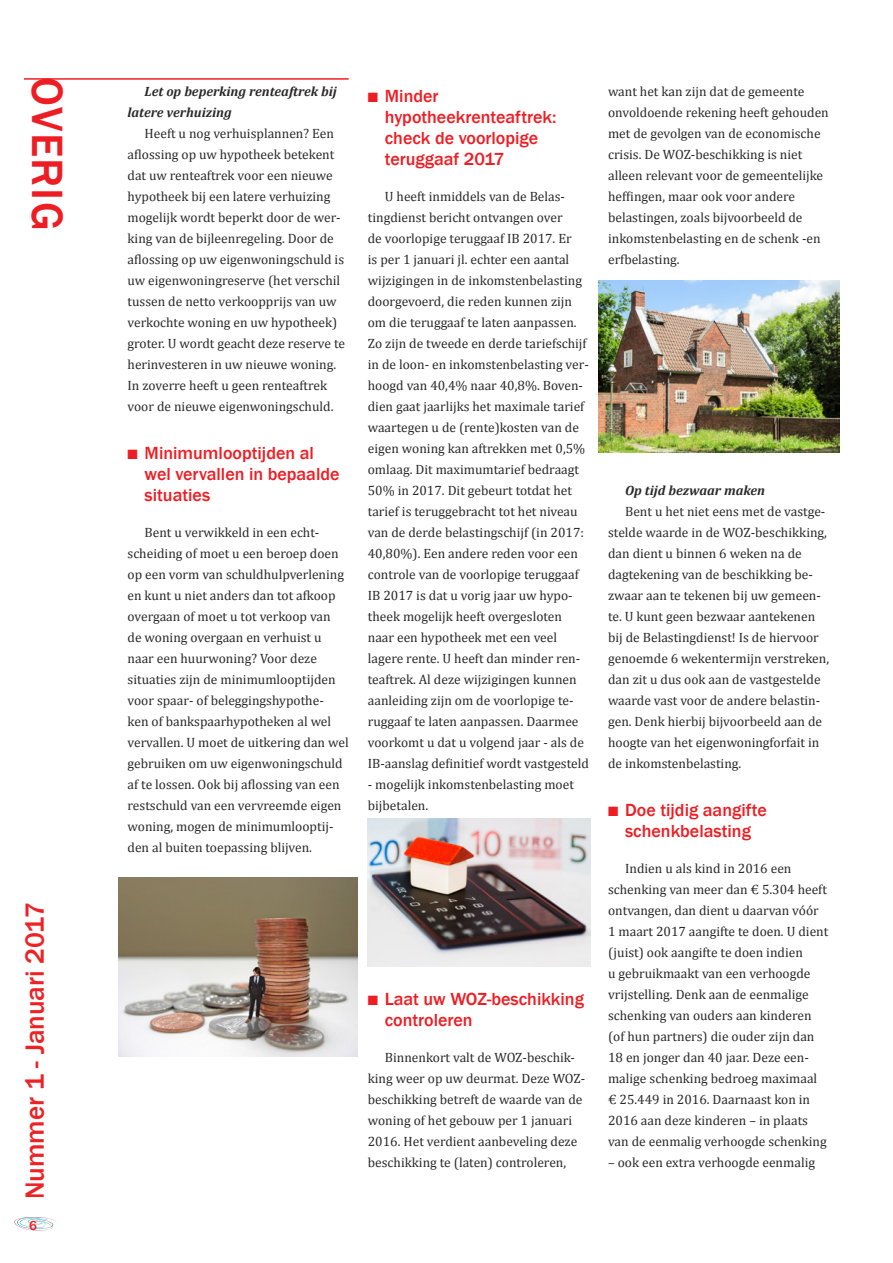
<style>
.page{position:relative;width:893px;height:1263px;background:#fff}
.page>*{position:absolute;margin:0;border:0;box-sizing:border-box;transform-origin:0 0}
.Sidebar{font:500 45px "Franklin Gothic";letter-spacing:.03em;color:#ee1d23}
.t1{font:500 27px "Franklin Gothic";color:#ee2124}
.t2{font:500 18px/21px "Franklin Gothic";color:#ee1d23}
.Standaard_tekst{font:13.5px/21px "Cambria";color:#2b292a}
.Standaard_tussenkop{font:italic 700 13.5px/21px "Cambria";color:#2b292a}
.t3{font:500 13.5px "Franklin Gothic";color:#ee1d23}
</style>
<div class="page">
<svg style="left:14px;top:1217px;width:43px;height:13px"></svg>
<hr style="left:24px;top:78px;width:325px;height:2px;background:#ee1d23">
<img style="left:118px;top:877px;width:240px;height:179px">
<img style="left:368px;top:818px;width:223px;height:149px">
<img style="left:598px;top:281px;width:241px;height:171px">
<p class="Sidebar" style="left:75px;top:77px;width:155px;rotate:90deg">OVERIG</p>
<p class="t1" style="left:18px;top:1199px;width:298px;rotate:-90deg">Nummer 1 - Januari 2017</p>
<p class="t3" style="left:29px;top:1217px;width:9px">6</p>
<p class="Standaard_tussenkop" style="left:128px;top:81px;width:211px;text-indent:17px">Let op beperking renteaftrek bij latere verhuizing</p>
<p class="Standaard_tekst" style="left:128px;top:123px;width:219px;text-indent:17px">Heeft u nog verhuisplannen? Een aflossing op uw hypotheek betekent dat uw renteaftrek voor een nieuwe hypotheek bij een latere verhuizing mogelijk wordt beperkt door de wer&shy;king van de bijleenregeling. Door de aflossing op uw eigenwoningschuld is uw eigenwoningreserve (het verschil tussen de netto verkoopprijs van uw verkochte woning en uw hypotheek) groter. U wordt geacht deze reserve te herinvesteren in uw nieuwe woning.<br>In zoverre heeft u geen renteaftrek voor de nieuwe eigenwoningschuld.</p>
<p class="t2" style="left:145px;top:443px;width:197px;text-indent:-17px">■ Minimumlooptijden al wel vervallen in bepaalde situaties</p>
<p class="Standaard_tekst" style="left:128px;top:522px;width:223px;text-indent:17px">Bent u verwikkeld in een echt&shy;scheiding of moet u een beroep doen op een vorm van schuldhulpverlening en kunt u niet anders dan tot afkoop overgaan of moet u tot verkoop van<br>de woning overgaan en verhuist u naar een huurwoning? Voor deze situaties zijn de minimumlooptijden voor spaar- of beleggingshypothe-<br>ken of bankspaarhypotheken al wel vervallen. U moet de uitkering dan wel gebruiken om uw eigenwoningschuld af te lossen. Ook bij aflossing van een restschuld van een vervreemde eigen woning, mogen de minimumlooptij&shy;den al buiten toepassing blijven.</p>
<p class="t2" style="left:385px;top:86px;width:173px;text-indent:-17px">■ Minder hypotheekrenteaftrek: check de voorlopige teruggaaf 2017</p>
<p class="Standaard_tekst" style="left:368px;top:186px;width:223px;text-indent:17px">U heeft inmiddels van de Belas&shy;tingdienst bericht ontvangen over<br>de voorlopige teruggaaf IB 2017. Er<br>is per 1 januari jl. echter een aantal wijzigingen in de inkomstenbelasting doorgevoerd, die reden kunnen zijn om die teruggaaf te laten aanpassen.<br>Zo zijn de tweede en derde tariefschijf in de loon- en inkomstenbelasting ver&shy;hoogd van 40,4% naar 40,8%. Boven&shy;dien gaat jaarlijks het maximale tarief waartegen u de (rente)kosten van de eigen woning kan aftrekken met 0,5% omlaag. Dit maximumtarief bedraagt 50% in 2017. Dit gebeurt totdat het tarief is teruggebracht tot het niveau van de derde belastingschijf (in 2017:<br>40,80%). Een andere reden voor een controle van de voorlopige teruggaaf IB 2017 is dat u vorig jaar uw hypo&shy;theek mogelijk heeft overgesloten naar een hypotheek met een veel lagere rente. U heeft dan minder ren&shy;teaftrek. Al deze wijzigingen kunnen aanleiding zijn om de voorlopige te&shy;ruggaaf te laten aanpassen. Daarmee voorkomt u dat u volgend jaar - als de IB-aanslag definitief wordt vastgesteld</p>
<p class="Standaard_tekst" style="left:368px;top:774px;width:208px">- mogelijk inkomstenbelasting moet bijbetalen.</p>
<p class="t2" style="left:385px;top:989px;width:201px;text-indent:-17px">■ Laat uw WOZ-beschikking controleren</p>
<p class="Standaard_tekst" style="left:368px;top:1047px;width:219px;text-indent:17px">Binnenkort valt de WOZ-beschik&shy;king weer op uw deurmat. Deze WOZ&shy;beschikking betreft de waarde van de woning of het gebouw per 1 januari 2016. Het verdient aanbeveling deze beschikking te (laten) controleren,</p>
<p class="Standaard_tekst" style="left:608px;top:81px;width:222px">want het kan zijn dat de gemeente onvoldoende rekening heeft gehouden met de gevolgen van de economische crisis. De WOZ-beschikking is niet alleen relevant voor de gemeentelijke heffingen, maar ook voor andere belastingen, zoals bijvoorbeeld de inkomstenbelasting en de schenk -en erfbelasting.</p>
<p class="Standaard_tussenkop" style="left:625px;top:480px;width:142px">Op tijd bezwaar maken</p>
<p class="Standaard_tekst" style="left:608px;top:501px;width:223px;text-indent:17px">Bent u het niet eens met de vastge&shy;stelde waarde in de WOZ-beschikking, dan dient u binnen 6 weken na de dagtekening van de beschikking be&shy;zwaar aan te tekenen bij uw gemeen&shy;te. U kunt geen bezwaar aantekenen bij de Belastingdienst! Is de hiervoor genoemde 6 wekentermijn verstreken, dan zit u dus ook aan de vastgestelde waarde vast voor de andere belastin&shy;gen. Denk hierbij bijvoorbeeld aan de hoogte van het eigenwoningforfait in de inkomstenbelasting.</p>
<p class="t2" style="left:608px;top:800px;width:160px;text-align:center">■ Doe tijdig aangifte schenkbelasting</p>
<p class="Standaard_tekst" style="left:608px;top:858px;width:222px;text-indent:17px">Indien u als kind in 2016 een schenking van meer dan € 5.304 heeft ontvangen, dan dient u daarvan vóór 1 maart 2017 aangifte te doen. U dient (juist) ook aangifte te doen indien<br>u gebruikmaakt van een verhoogde vrijstelling. Denk aan de eenmalige schenking van ouders aan kinderen (of hun partners) die ouder zijn dan 18 en jonger dan 40 jaar. Deze een&shy;malige schenking bedroeg maximaal € 25.449 in 2016. Daarnaast kon in 2016 aan deze kinderen – in plaats van de eenmalig verhoogde schenking</p>
<p class="Standaard_tekst" style="left:608px;top:1152px;width:208px">– ook een extra verhoogde eenmalig</p>
</div>
